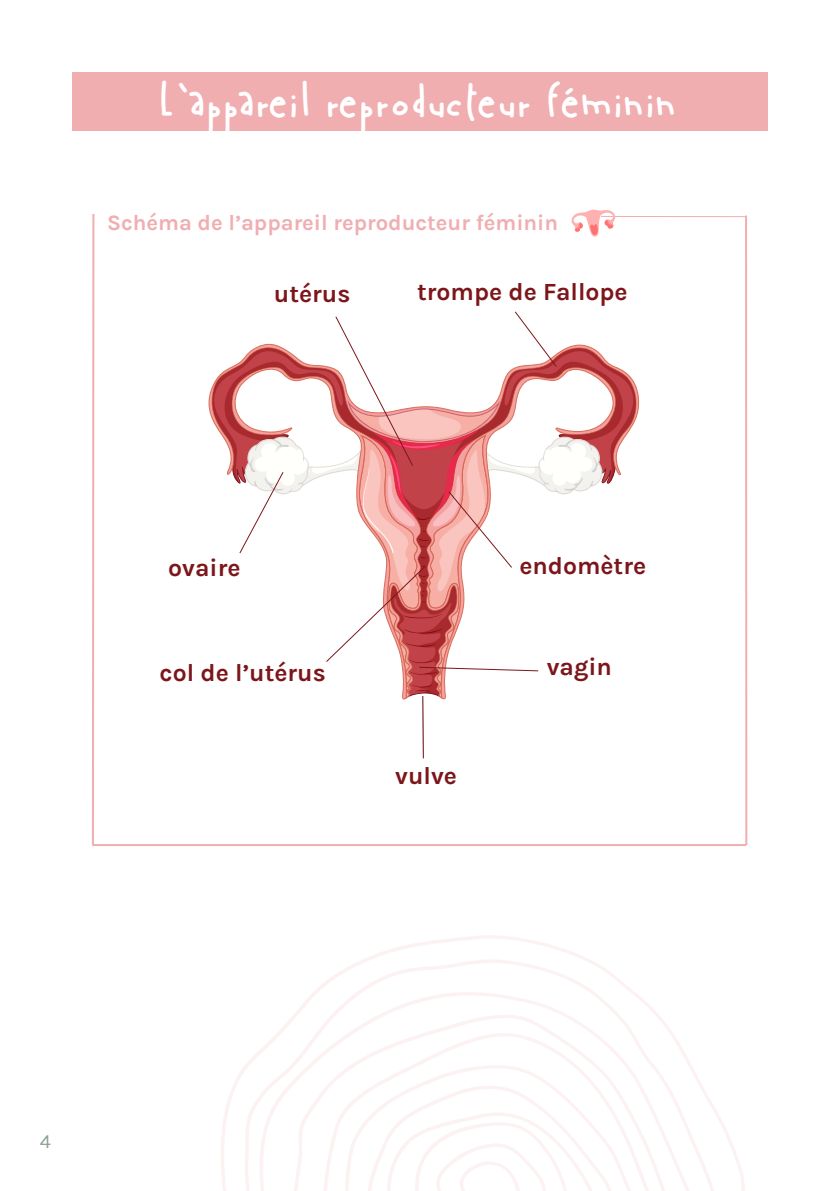
<style>
.page{position:relative;width:840px;height:1191px;background:#fff}
.page>*{position:absolute;margin:0;border:0;box-sizing:border-box;transform-origin:0 0}
.t1{font:48px "A Mano Boldensada";color:#fff}
.t2{font:700 24.8px "Karla";color:#7c161a}
.t3{font:700 22px "Karla";color:#f0aeb1}
.t4{font:20px "Karla";color:#8da194}
</style>
<div class="page">
<div style="left:72px;top:72px;width:695px;height:58px;background:#f0aeb1"></div>
<svg style="left:212px;top:361px;width:423px;height:123px"></svg>
<svg style="left:239px;top:311px;width:368px;height:447px"></svg>
<hr style="left:373px;top:216px;width:372px;height:1px;background:#f0aeb1">
<hr style="left:744px;top:216px;width:3px;height:629px;background:#f0aeb1">
<hr style="left:93px;top:844px;width:652px;height:2px;background:#f0aeb1">
<hr style="left:92px;top:214px;width:2px;height:631px;background:#f0aeb1">
<div style="left:107px;top:210px;width:493px;height:25px;background:#fff"></div>
<svg style="left:571px;top:209px;width:45px;height:28px"></svg>
<svg style="left:221px;top:935px;width:524px;height:256px"></svg>
<svg style="left:244px;top:958px;width:480px;height:233px"></svg>
<h1 class="t1" style="left:162px;top:69px;width:516px">L’appareil reproducteur féminin</h1>
<p class="t3" style="left:107px;top:208px;width:452px">Schéma de l’appareil reproducteur féminin</p>
<p class="t2" style="left:274px;top:278px;width:78px">utérus</p>
<p class="t2" style="left:417px;top:275px;width:212px">trompe de Fallope</p>
<p class="t2" style="left:168px;top:551px;width:74px">ovaire</p>
<p class="t2" style="left:519px;top:550px;width:128px">endomètre</p>
<p class="t2" style="left:159px;top:656px;width:168px">col de l’utérus</p>
<p class="t2" style="left:546px;top:650px;width:67px">vagin</p>
<p class="t2" style="left:395px;top:759px;width:63px">vulve</p>
<p class="t4" style="left:40px;top:1128px;width:13px">4</p>
</div>
